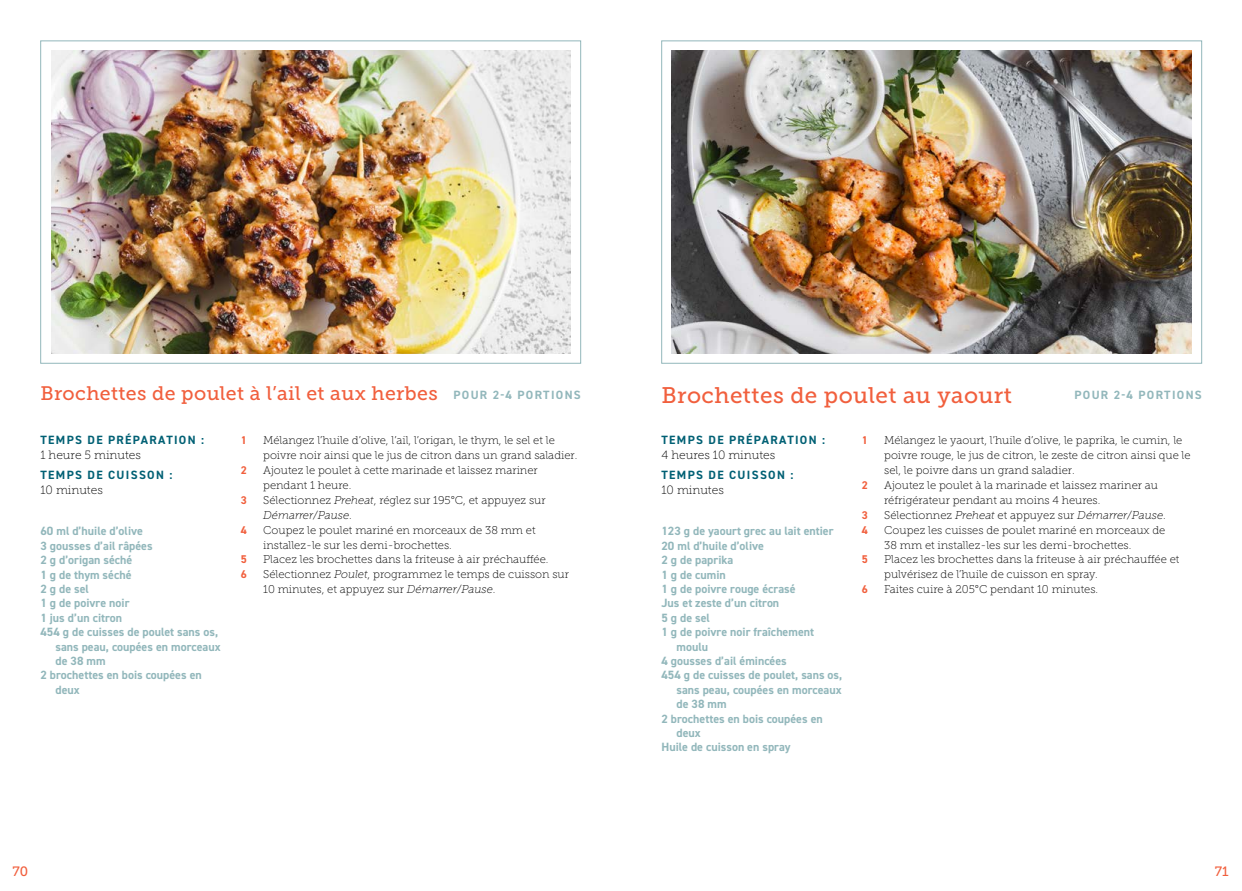
<style>
.page{position:relative;width:1242px;height:891px;background:#fff}
.page>*{position:absolute;margin:0;border:0;box-sizing:border-box;transform-origin:0 0}
.t1{font:22.5px "Museo Slab 500";letter-spacing:.02em;color:#f15f3d}
.t2{font:19.5px "Museo Slab 500";letter-spacing:.02em;color:#f15f3d}
.t3{font:13.5px "Museo Slab 500";color:#f15f3d}
.t4{font:700 12px "DIN2014";color:#92b7bb}
.t5{font:700 12px "DIN2014";letter-spacing:.11em;color:#006074}
.t6{font:12px "Museo Slab 100";color:#000}
.t7{font:700 12px "DIN2014";letter-spacing:.11em;color:#92b7bb}
.t8{font:11.25px/15px "Museo Slab 100";color:#000}
.t9{font:700 11.25px "DIN2014";color:#f15f3d}
.s1{font-style:italic}
</style>
<div class="page">
<img style="left:51px;top:51px;width:519px;height:302px">
<img style="left:671px;top:51px;width:521px;height:302px">
<h2 class="t2" style="left:40px;top:383px;width:399px">Brochettes de poulet à l’ail et aux herbes</h2>
<p class="t7" style="left:453px;top:387px;width:129px">POUR 2-4 PORTIONS</p>
<h1 class="t1" style="left:662px;top:382px;width:352px">Brochettes de poulet au yaourt</h1>
<p class="t7" style="left:1074px;top:387px;width:129px">POUR 2-4 PORTIONS</p>
<p class="t5" style="left:41px;top:432px;width:165px">TEMPS DE PRÉPARATION :</p>
<p class="t6" style="left:41px;top:448px;width:102px">1 heure 5 minutes</p>
<p class="t5" style="left:41px;top:467px;width:133px">TEMPS DE CUISSON :</p>
<p class="t6" style="left:41px;top:483px;width:64px">10 minutes</p>
<p class="t4" style="left:40px;top:523px;width:104px">60 ml d’huile d’olive</p>
<p class="t4" style="left:40px;top:538px;width:114px">3 gousses d’ail râpées</p>
<p class="t4" style="left:40px;top:552px;width:93px">2 g d’origan séché</p>
<p class="t4" style="left:40px;top:566px;width:93px">1 g de thym séché</p>
<p class="t4" style="left:40px;top:581px;width:50px">2 g de sel</p>
<p class="t4" style="left:40px;top:595px;width:91px">1 g de poivre noir</p>
<p class="t4" style="left:40px;top:610px;width:83px">1 jus d’un citron</p>
<p class="t4" style="left:40px;top:624px;width:179px">454 g de cuisses de poulet sans os,</p>
<p class="t4" style="left:56px;top:638px;width:167px">sans peau, coupées en morceaux</p>
<p class="t4" style="left:56px;top:653px;width:52px">de 38 mm</p>
<p class="t4" style="left:40px;top:667px;width:163px">2 brochettes en bois coupées en</p>
<p class="t4" style="left:56px;top:682px;width:26px">deux</p>
<p class="t9" style="left:241px;top:432px;width:8px">1</p>
<p class="t8" style="left:263px;top:432px;width:316px">Mélangez l’huile d’olive, l’ail, l’origan, le thym, le sel et le poivre noir ainsi que le jus de citron dans un grand saladier.</p>
<p class="t9" style="left:241px;top:462px;width:8px">2</p>
<p class="t8" style="left:263px;top:462px;width:276px">Ajoutez le poulet à cette marinade et laissez mariner pendant 1 heure.</p>
<p class="t9" style="left:241px;top:492px;width:8px">3</p>
<p class="t8" style="left:263px;top:492px;width:284px">Sélectionnez <span class="s1">Preheat</span>, réglez sur 195°C, et appuyez sur<br><span class="s1">Démarrer/Pause</span>.</p>
<p class="t9" style="left:241px;top:522px;width:8px">4</p>
<p class="t8" style="left:263px;top:522px;width:274px">Coupez le poulet mariné en morceaux de 38 mm et installez-le sur les demi-brochettes.</p>
<p class="t9" style="left:241px;top:552px;width:8px">5</p>
<p class="t8" style="left:263px;top:552px;width:287px">Placez les brochettes dans la friteuse à air préchauffée.</p>
<p class="t9" style="left:241px;top:567px;width:8px">6</p>
<p class="t8" style="left:263px;top:567px;width:307px">Sélectionnez <span class="s1">Poulet</span>, programmez le temps de cuisson sur<br>10 minutes, et appuyez sur <span class="s1">Démarrer/Pause</span>.</p>
<p class="t5" style="left:662px;top:432px;width:165px">TEMPS DE PRÉPARATION :</p>
<p class="t6" style="left:662px;top:448px;width:115px">4 heures 10 minutes</p>
<p class="t5" style="left:662px;top:467px;width:133px">TEMPS DE CUISSON :</p>
<p class="t6" style="left:662px;top:483px;width:64px">10 minutes</p>
<p class="t4" style="left:662px;top:523px;width:174px">123 g de yaourt grec au lait entier</p>
<p class="t4" style="left:662px;top:538px;width:104px">20 ml d’huile d’olive</p>
<p class="t4" style="left:662px;top:552px;width:73px">2 g de paprika</p>
<p class="t4" style="left:662px;top:566px;width:66px">1 g de cumin</p>
<p class="t4" style="left:662px;top:581px;width:136px">1 g de poivre rouge écrasé</p>
<p class="t4" style="left:662px;top:595px;width:119px">Jus et zeste d’un citron</p>
<p class="t4" style="left:662px;top:610px;width:50px">5 g de sel</p>
<p class="t4" style="left:662px;top:624px;width:154px">1 g de poivre noir fraîchement</p>
<p class="t4" style="left:676px;top:638px;width:33px">moulu</p>
<p class="t4" style="left:662px;top:653px;width:127px">4 gousses d’ail émincées</p>
<p class="t4" style="left:662px;top:667px;width:182px">454 g de cuisses de poulet, sans os,</p>
<p class="t4" style="left:676px;top:682px;width:167px">sans peau, coupées en morceaux</p>
<p class="t4" style="left:676px;top:696px;width:52px">de 38 mm</p>
<p class="t4" style="left:662px;top:710px;width:163px">2 brochettes en bois coupées en</p>
<p class="t4" style="left:676px;top:725px;width:26px">deux</p>
<p class="t4" style="left:662px;top:739px;width:130px">Huile de cuisson en spray</p>
<p class="t9" style="left:862px;top:432px;width:8px">1</p>
<p class="t8" style="left:884px;top:432px;width:308px">Mélangez le yaourt, l’huile d’olive, le paprika, le cumin, le poivre rouge, le jus de citron, le zeste de citron ainsi que le sel, le poivre dans un grand saladier.</p>
<p class="t9" style="left:862px;top:477px;width:8px">2</p>
<p class="t8" style="left:884px;top:477px;width:275px">Ajoutez le poulet à la marinade et laissez mariner au réfrigérateur pendant au moins 4 heures.</p>
<p class="t9" style="left:862px;top:507px;width:8px">3</p>
<p class="t8" style="left:884px;top:507px;width:283px">Sélectionnez <span class="s1">Preheat</span> et appuyez sur <span class="s1">Démarrer/Pause</span>.</p>
<p class="t9" style="left:862px;top:522px;width:8px">4</p>
<p class="t8" style="left:884px;top:522px;width:283px">Coupez les cuisses de poulet mariné en morceaux de<br>38 mm et installez-les sur les demi-brochettes.</p>
<p class="t9" style="left:862px;top:552px;width:8px">5</p>
<p class="t8" style="left:884px;top:552px;width:297px">Placez les brochettes dans la friteuse à air préchauffée et pulvérisez de l’huile de cuisson en spray.</p>
<p class="t9" style="left:862px;top:582px;width:8px">6</p>
<p class="t8" style="left:884px;top:582px;width:216px">Faites cuire à 205°C pendant 10 minutes.</p>
<p class="t3" style="left:12px;top:864px;width:17px">70</p>
<p class="t3" style="left:1215px;top:864px;width:15px">71</p>
</div>
